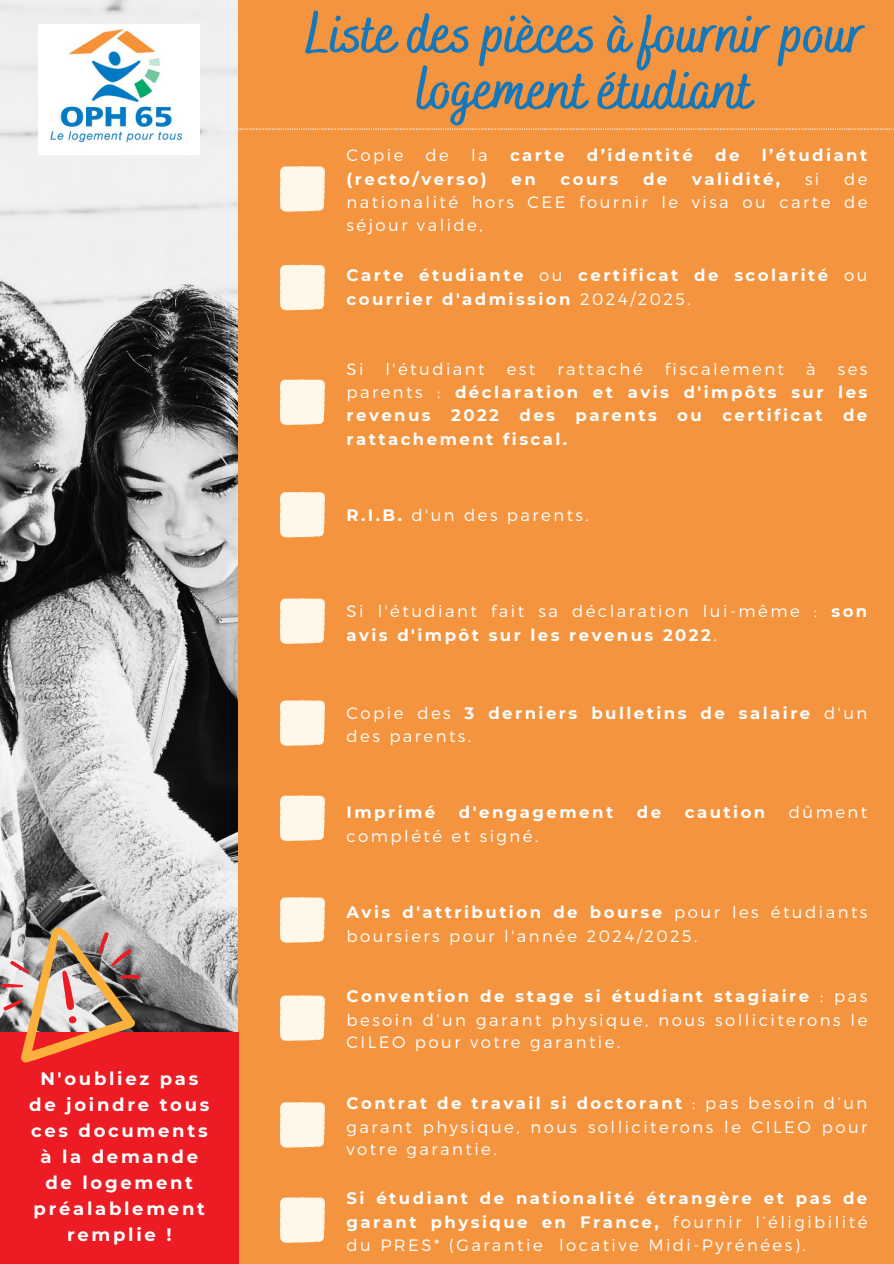
<style>
.page{position:relative;width:894px;height:1264px;background:#fff}
.page>*{position:absolute;margin:0;border:0;box-sizing:border-box;transform-origin:0 0}
.t1{font:700 57.75px/56.2px "Bakerie Smooth";color:#1478ba;text-align:center}
.t2{font:700 18px/25.8px "Montserrat";letter-spacing:.15em;color:#fff;text-align:center}
.t3{font:300 16.5px/23.1px "Montserrat";letter-spacing:.15em;color:#fff;text-align:justify}
.t4{font:700 16.5px/23.7px "Montserrat";letter-spacing:.15em;color:#fff}
.s1{font-weight:300}
.s2{font-weight:700}
</style>
<div class="page">
<img style="left:0;top:0;width:238px;height:1031px">
<div style="left:238px;top:0;width:655px;height:1263px;background:#f4943f"></div>
<div style="left:280px;top:995px;width:44px;height:45px;background:#fff8e9"></div>
<div style="left:280px;top:897px;width:44px;height:45px;background:#fff8e9"></div>
<svg style="left:280px;top:795px;width:44px;height:46px"></svg>
<svg style="left:280px;top:598px;width:44px;height:46px"></svg>
<svg style="left:280px;top:379px;width:44px;height:46px"></svg>
<div style="left:280px;top:265px;width:44px;height:45px;background:#fff8e9"></div>
<svg style="left:280px;top:166px;width:44px;height:46px"></svg>
<div style="left:280px;top:1102px;width:44px;height:45px;background:#fff8e9"></div>
<div style="left:280px;top:1197px;width:44px;height:45px;background:#fff8e9"></div>
<img style="left:39px;top:24px;width:161px;height:131px">
<svg style="left:220px;top:128px;width:673px;height:2px"></svg>
<div style="left:280px;top:700px;width:44px;height:45px;background:#fff8e9"></div>
<div style="left:280px;top:492px;width:44px;height:45px;background:#fff8e9"></div>
<div style="left:0;top:1031px;width:238px;height:232px;background:#ed1c24"></div>
<svg style="left:0;top:927px;width:140px;height:136px"></svg>
<p class="t2" style="left:29px;top:1065px;width:182px">N'oubliez pas de joindre tous ces documents à la demande de logement préalablement remplie !</p>
<p class="t1" style="left:305px;top:9px;width:561px">Liste des pièces à fournir pour logement étudiant</p>
<p class="t3" style="left:346px;top:143px;width:58px">Copie</p>
<p class="t3" style="left:425px;top:143px;width:25px">de</p>
<p class="t3" style="left:471px;top:143px;width:18px">la</p>
<p class="t4" style="left:510px;top:143px;width:56px">carte</p>
<p class="t4" style="left:586px;top:143px;width:107px">d’identité</p>
<p class="t4" style="left:715px;top:143px;width:26px">de</p>
<p class="t4" style="left:761px;top:143px;width:107px">l’étudiant</p>
<p class="t4" style="left:346px;top:167px;width:142px">(recto/verso)</p>
<p class="t4" style="left:511px;top:167px;width:26px">en</p>
<p class="t4" style="left:560px;top:167px;width:59px">cours</p>
<p class="t4" style="left:643px;top:167px;width:26px">de</p>
<p class="t4" style="left:692px;top:167px;width:90px">validité,</p>
<p class="t3" style="left:804px;top:166px;width:16px">si</p>
<p class="t3" style="left:346px;top:166px;width:522px;text-indent:497px">de nationalité hors CEE fournir le visa ou carte de séjour valide,</p>
<p class="t4" style="left:346px;top:263px;width:522px">Carte étudiante <span class="s1">ou</span> certificat de scolarité <span class="s1">ou </span>courrier d'admission <span class="s1">2024/2025.</span></p>
<p class="t3" style="left:346px;top:357px;width:18px">Si</p>
<p class="t3" style="left:385px;top:357px;width:101px">l'étudiant</p>
<p class="t3" style="left:506px;top:357px;width:30px">est</p>
<p class="t3" style="left:557px;top:357px;width:87px">rattaché</p>
<p class="t3" style="left:664px;top:357px;width:121px">fiscalement</p>
<p class="t3" style="left:805px;top:357px;width:11px">à</p>
<p class="t4" style="left:346px;top:357px;width:522px;line-height:23.2px;text-align:justify;text-indent:491px"><span class="s1">ses parents :</span> déclaration et avis d'impôts sur les revenus 2022 des parents ou certificat de rattachement fiscal.</p>
<p class="t3" style="left:346px;top:503px;width:244px"><span class="s2">R.I.B.</span> d'un des parents.</p>
<p class="t3" style="left:346px;top:598px;width:522px;line-height:23.7px">Si l'étudiant fait sa déclaration lui-même : <span class="s2">son avis d'impôt sur les revenus 2022</span>.</p>
<p class="t4" style="left:346px;top:701px;width:522px"><span class="s1">Copie des</span> 3 derniers bulletins de salaire <span class="s1">d'un des parents.</span></p>
<p class="t4" style="left:346px;top:800px;width:90px">Imprimé</p>
<p class="t4" style="left:459px;top:800px;width:156px">d'engagement</p>
<p class="t4" style="left:636px;top:800px;width:26px">de</p>
<p class="t4" style="left:684px;top:800px;width:82px">caution</p>
<p class="t3" style="left:788px;top:800px;width:80px">dûment</p>
<p class="t3" style="left:346px;top:823px;width:193px">complété et signé.</p>
<p class="t3" style="left:346px;top:899px;width:522px;line-height:23.7px"><span class="s2">Avis d'attribution de bourse</span> pour les étudiants boursiers pour l'année 2024/2025.</p>
<p class="t3" style="left:346px;top:984px;width:522px"><span class="s2">Convention de stage si étudiant stagiaire</span> : pas besoin d’un garant physique, nous solliciterons le CILEO pour votre garantie.</p>
<p class="t3" style="left:346px;top:1090px;width:522px"><span class="s2">Contrat de travail si doctorant</span> : pas besoin d’un garant physique, nous solliciterons le CILEO pour votre garantie.</p>
<p class="t4" style="left:346px;top:1186px;width:522px;text-align:justify">Si étudiant de nationalité étrangère et pas de garant physique en France, <span class="s1">fournir l’éligibilité du PRES* (Garantie locative Midi-Pyrénées).</span></p>
</div>
